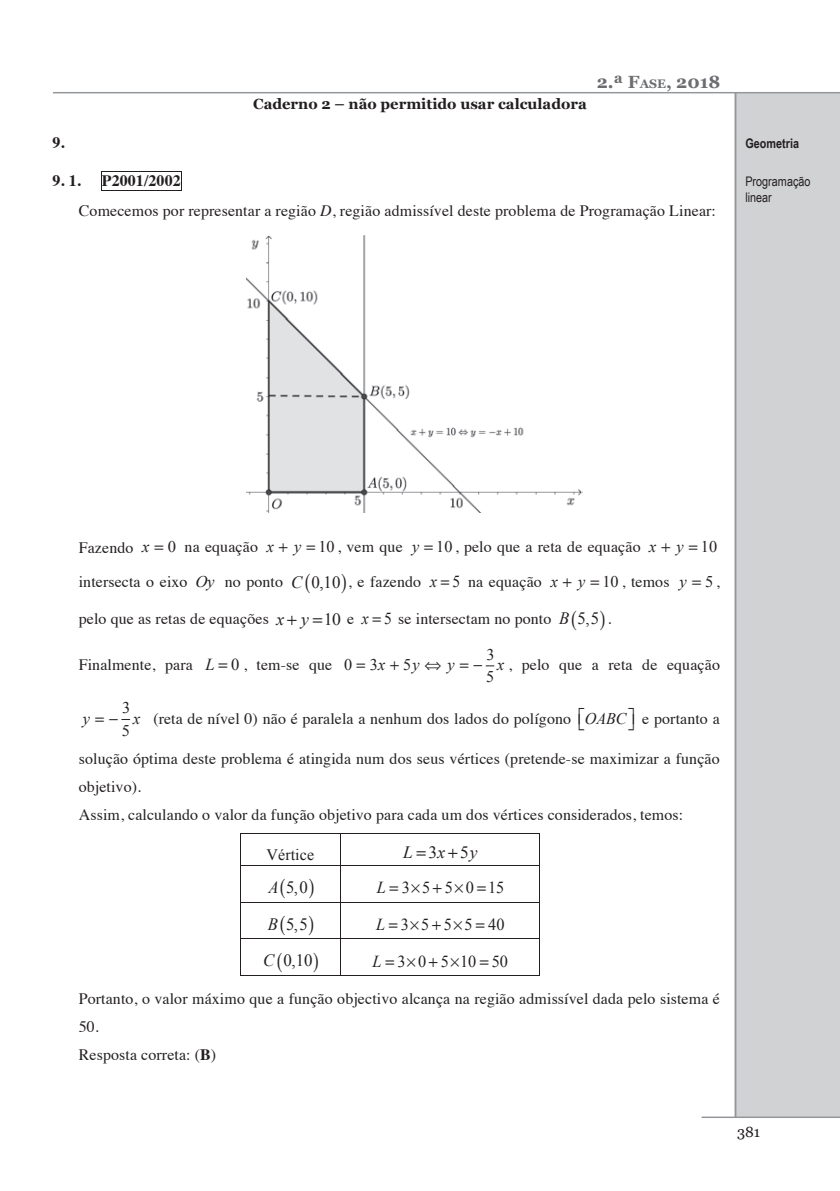
<style>
.page{position:relative;width:840px;height:1191px;background:#fff}
.page>*{position:absolute;margin:0;border:0;box-sizing:border-box;transform-origin:0 0}
.t1{font:700 17.6px "Georgia";color:#6c6d70}
.t2{font:17.4px "Times New Roman";color:#231f20}
.t3{font:17.2px "Times New Roman";color:#231f20}
.t4{font:italic 17.2px "Times New Roman";color:#231f20}
.t5{font:16.8px "Times New Roman";letter-spacing:.755em;color:#231f20}
.t6{font:16.2px/22.8px "Times New Roman";color:#231f20}
.t7{font:italic 16.2px "Times New Roman";color:#231f20}
.t8{font:15.8px/28px "Times";letter-spacing:.01em;color:#231f20}
.t9{font:700 15.8px "Times";letter-spacing:.015em;color:#231f20}
.t10{font:15.8px "Times New Roman";letter-spacing:.01em;color:#231f20}
.t11{font:700 14.6px "Georgia";color:#231f20}
.t12{font:14.6px "Georgia";color:#231f20}
.t13{font:13.2px/15.8px "Arial Narrow";color:#231f20}
.t14{font:700 13.2px "Arial Narrow";color:#231f20}
.s1{font-size:20.4px}
.s2{font-size:12.4px}
.s3{font-weight:700}
.s4{font-style:italic}
.s5{font-family:"Times New Roman";font-style:italic;font-size:16.2px}
.s6{font-family:"Times New Roman";font-size:16.2px}
.s7{font-family:"Times New Roman";font-style:italic;font-size:17.2px}
.s8{font-family:"Times New Roman";font-size:17.2px}
.s9{font-family:"Times New Roman";font-style:italic;font-size:16.8px}
.s10{font-family:"Times New Roman";font-size:16.8px}
.s11{font-family:"Times New Roman";font-style:italic;font-size:17.4px}
.s12{font-family:"Times New Roman";font-size:17.4px}
</style>
<div class="page">
<div style="left:734px;top:92px;width:105px;height:1025px;background:#d1d2d4"></div>
<hr style="left:53px;top:92px;width:786px;height:1px;background:#939598">
<hr style="left:734px;top:92px;width:2px;height:1025px;background:#939598">
<hr style="left:701px;top:1116px;width:138px;height:2px;background:#939598">
<hr style="left:101px;top:171px;width:80px;height:1px;background:#231f20">
<svg style="left:101px;top:172px;width:1px;height:18px"></svg>
<hr style="left:101px;top:190px;width:80px;height:1px;background:#231f20">
<svg style="left:181px;top:171px;width:1px;height:20px"></svg>
<hr style="left:241px;top:833px;width:98px;height:1px;background:#231f20">
<hr style="left:340px;top:833px;width:199px;height:1px;background:#231f20">
<hr style="left:240px;top:834px;width:1px;height:31px;background:#231f20">
<hr style="left:339px;top:834px;width:1px;height:31px;background:#231f20">
<hr style="left:539px;top:834px;width:1px;height:31px;background:#231f20">
<hr style="left:241px;top:865px;width:98px;height:1px;background:#231f20">
<hr style="left:340px;top:865px;width:199px;height:1px;background:#231f20">
<hr style="left:240px;top:866px;width:1px;height:36px;background:#231f20">
<hr style="left:339px;top:866px;width:1px;height:36px;background:#231f20">
<hr style="left:539px;top:866px;width:1px;height:36px;background:#231f20">
<hr style="left:241px;top:902px;width:98px;height:1px;background:#231f20">
<hr style="left:340px;top:902px;width:199px;height:1px;background:#231f20">
<hr style="left:240px;top:902px;width:1px;height:36px;background:#231f20">
<hr style="left:339px;top:902px;width:1px;height:36px;background:#231f20">
<hr style="left:539px;top:902px;width:1px;height:36px;background:#231f20">
<hr style="left:241px;top:938px;width:98px;height:1px;background:#231f20">
<hr style="left:340px;top:938px;width:199px;height:1px;background:#231f20">
<hr style="left:240px;top:939px;width:1px;height:36px;background:#231f20">
<hr style="left:241px;top:975px;width:98px;height:1px;background:#231f20">
<hr style="left:339px;top:939px;width:1px;height:36px;background:#231f20">
<hr style="left:340px;top:975px;width:199px;height:1px;background:#231f20">
<hr style="left:539px;top:939px;width:1px;height:36px;background:#231f20">
<img style="left:246px;top:235px;width:336px;height:277px">
<p class="t9" style="left:336px;top:86px;width:101px"><span class="s1">C</span>ADERNO <span class="s1">2</span></p>
<p class="t11" style="left:253px;top:93px;width:335px">Caderno 2 – não permitido usar calculadora</p>
<p class="t1" style="left:596px;top:68px;width:125px">2.ª F<span class="s2">ASE</span>, 2018</p>
<p class="t9" style="left:52px;top:128px;width:14px">9.</p>
<p class="t9" style="left:52px;top:165px;width:30px">9. 1.</p>
<p class="t8" style="left:79px;top:164px;width:638px;line-height:30.4px;text-indent:23px"><span class="s3">P2001/2002<br></span>Comecemos por representar a região <span class="s4">D</span>, região admissível deste problema de Programação Linear:</p>
<p class="t14" style="left:745px;top:134px;width:55px">Geometria</p>
<p class="t13" style="left:745px;top:173px;width:67px">Programação linear</p>
<p class="t8" style="left:79px;top:532px;width:639px">Fazendo <span class="s5">x</span> <span class="s6">0</span> na equação <span class="s5">x y</span> <span class="s6">10</span> , vem que <span class="s5">y</span> <span class="s6">10</span> , pelo que a reta de equação <span class="s5">x y</span> <span class="s6">10</span></p>
<p class="t8" style="left:79px;top:567px;width:642px">intersecta o eixo <span class="s5">Oy</span> no ponto <span class="s7">C</span> <span class="s8">0,10</span> , e fazendo <span class="s9">x</span> <span class="s10">5</span> na equação <span class="s5">x y</span> <span class="s6">10</span> , temos <span class="s5">y</span> <span class="s6">5</span> ,</p>
<p class="t8" style="left:79px;top:603px;width:533px">pelo que as retas de equações <span class="s7">x y</span> <span class="s8">10</span> e <span class="s9">x</span> <span class="s10">5</span> se intersectam no ponto <span class="s11">B</span> <span class="s12">5,5</span> .</p>
<p class="t8" style="left:79px;top:649px;width:405px">Finalmente, para <span class="s9">L</span> <span class="s10">0</span> , tem-se que <span class="s6">0 3</span><span class="s5">x</span> <span class="s6">5</span><span class="s5">y</span> ⇔ <span class="s5">y</span> −</p>
<p class="t6" style="left:486px;top:642px;width:10px">3<br>5</p>
<p class="t8" style="left:497px;top:649px;width:224px"><span class="s5">x</span> , pelo que a reta de equação</p>
<p class="t7" style="left:83px;top:707px;width:37px">y −</p>
<p class="t6" style="left:122px;top:696px;width:10px">3<br>5</p>
<p class="t8" style="left:133px;top:703px;width:588px"><span class="s5">x</span> (reta de nível 0) não é paralela a nenhum dos lados do polígono ⎡<span class="s5">OABC</span>⎤⎦ e portanto a</p>
<p class="t8" style="left:79px;top:743px;width:642px">solução óptima deste problema é atingida num dos seus vértices (pretende-se maximizar a função objetivo).<br>Assim, calculando o valor da função objetivo para cada um dos vértices considerados, temos:</p>
<p class="t10" style="left:266px;top:843px;width:49px">Vértice</p>
<p class="t4" style="left:403px;top:840px;width:11px">L</p>
<p class="t3" style="left:428px;top:841px;width:18px">3<span class="s4">x</span></p>
<p class="t3" style="left:460px;top:841px;width:19px">5<span class="s4">y</span></p>
<p class="t2" style="left:268px;top:875px;width:41px"><span class="s4">A</span> 5,0</p>
<p class="t5" style="left:376px;top:876px;width:129px"><span class="s4">L</span> 355015</p>
<p class="t2" style="left:267px;top:912px;width:42px"><span class="s4">B</span> 5,5</p>
<p class="t5" style="left:376px;top:913px;width:130px"><span class="s4">L</span> 3555 40</p>
<p class="t3" style="left:263px;top:949px;width:51px"><span class="s4">C</span> 0,10</p>
<p class="t5" style="left:372px;top:949px;width:137px"><span class="s4">L</span> 30 510 50</p>
<p class="t8" style="left:79px;top:983px;width:642px">Portanto, o valor máximo que a função objectivo alcança na região admissível dada pelo sistema é<br>50.<br>Resposta correta: (<span class="s3">B</span>)</p>
<p class="t12" style="left:736px;top:1121px;width:25px">381</p>
</div>
